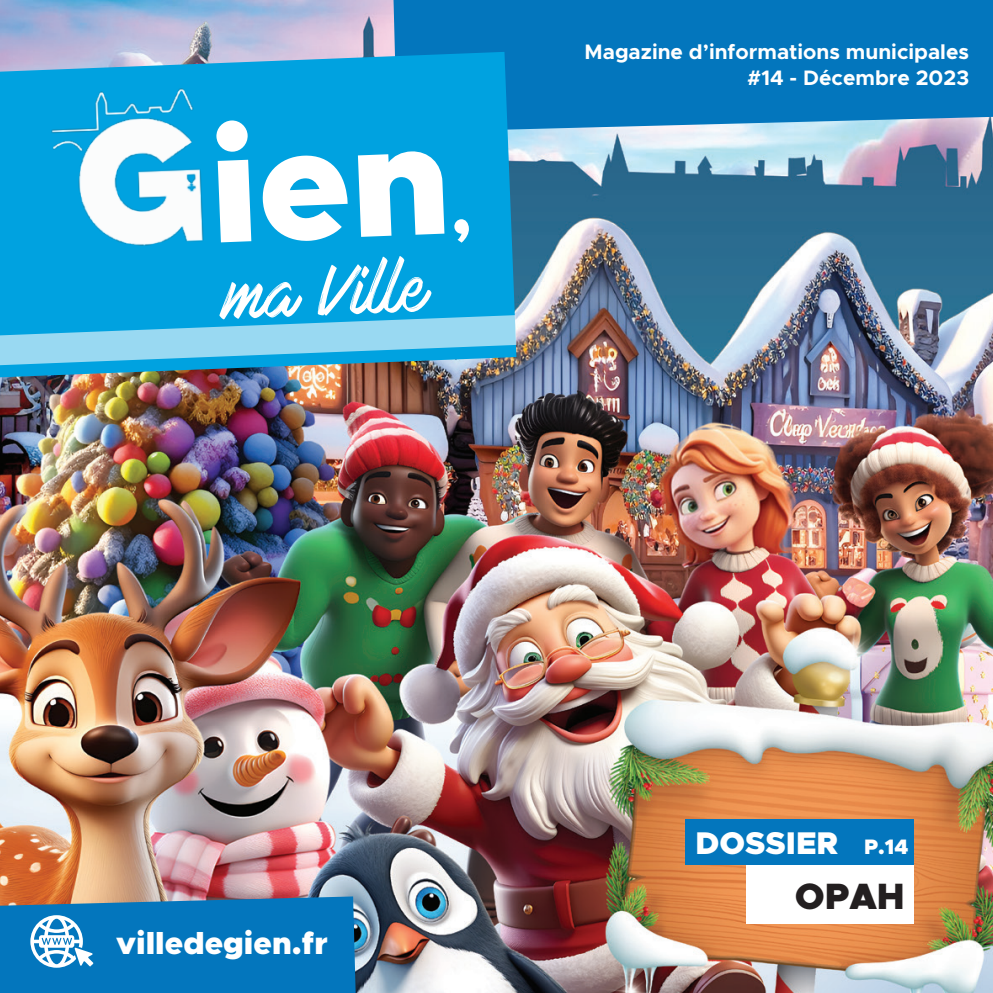
<style>
.page{position:relative;width:993px;height:993px;background:#fff}
.page>*{position:absolute;margin:0;border:0;box-sizing:border-box;transform-origin:0 0}
.t1{font:62.65px "Mark My Words";color:#fff}
.t2{font:900 36.75px "Metropolis";color:#231f20}
.t3{font:900 31.5px "Metropolis";color:#fff}
.t4{font:700 21px "Metropolis";color:#fff}
.s1{font-size:21px}
</style>
<div class="page">
<img style="left:0;top:0;width:992px;height:992px">
<div style="left:393px;top:0;width:599px;height:132px;background:#0376bd"></div>
<svg style="left:0;top:52px;width:516px;height:263px;background:#0ca2de"></svg>
<img style="left:0;top:315px;width:516px;height:63px">
<svg style="left:0;top:896px;width:355px;height:96px;background:#197dbb"></svg>
<div style="left:685px;top:819px;width:228px;height:45px;background:#0376bd"></div>
<div style="left:746px;top:864px;width:167px;height:59px;background:#fff"></div>
<img style="left:44px;top:82px;width:184px;height:172px">
<div style="left:216px;top:120px;width:228px;height:122px;background:#00a2e0"></div>
<svg style="left:454px;top:219px;width:15px;height:24px"></svg>
<p class="t1" style="left:225px;top:260px;width:202px;rotate:-2deg">ma Ville</p>
<p class="t4" style="left:584px;top:39px;width:386px">Magazine d’informations municipales</p>
<p class="t4" style="left:747px;top:64px;width:223px">#14 - Décembre 2023</p>
<p class="t3" style="left:116px;top:922px;width:213px">villedegien.fr</p>
<p class="t3" style="left:695px;top:822px;width:214px">DOSSIER <span class="s1">P.14</span></p>
<p class="t2" style="left:794px;top:872px;width:111px">OPAH</p>
</div>
